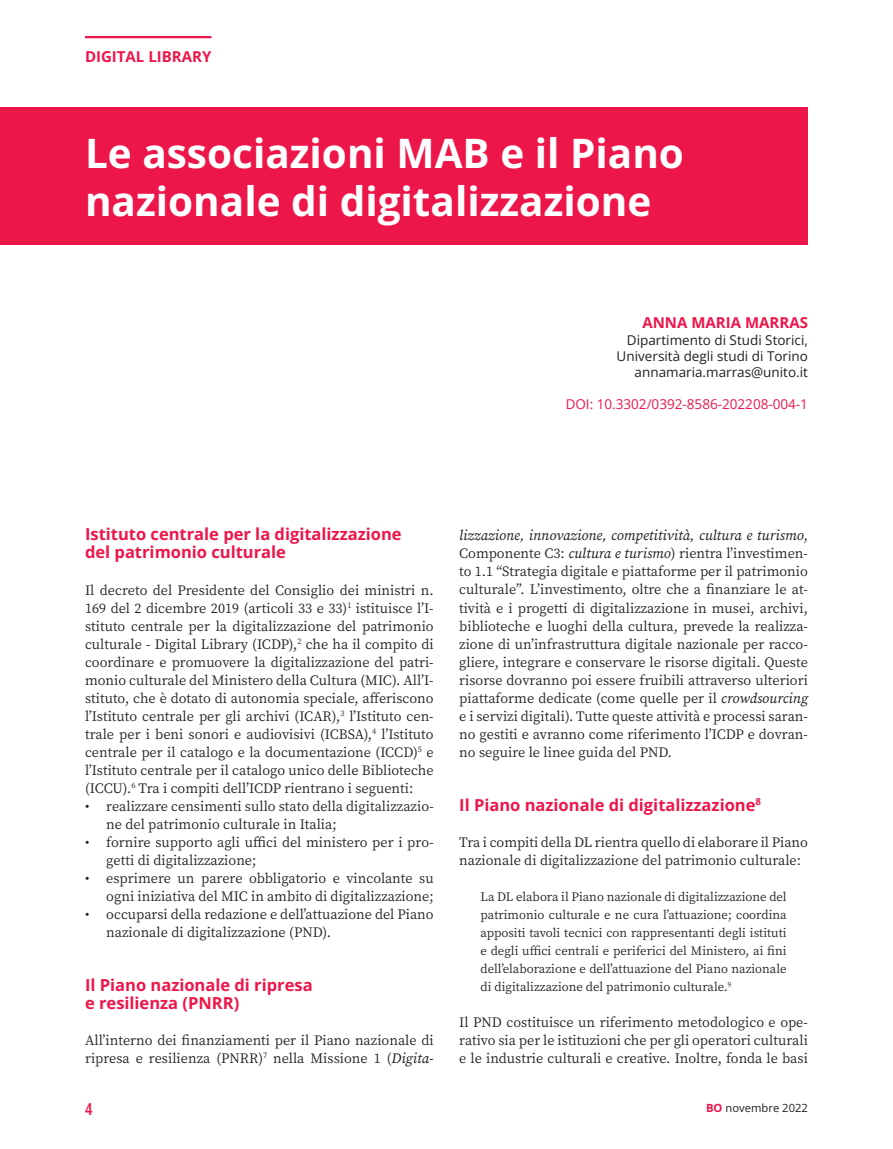
<style>
.page{position:relative;width:893px;height:1149px;background:#fff}
.page>*{position:absolute;margin:0;border:0;box-sizing:border-box;transform-origin:0 0}
.t1{font:700 40.5px/48.6px "Open Sans";color:#fff}
.t2{font:700 16.5px/18px "Open Sans";color:#ed164a}
.t3{font:600 16.5px "Open Sans Condensed";color:#ed164a}
.t4{font:700 15px "Open Sans";color:#ed164a}
.t5{font:14.25px/18px "Source Serif Variable";color:#231f20}
.t6{font:13.5px/16.2px "Open Sans";color:#231f20;text-align:right}
.t7{font:13.5px "Open Sans";color:#ed164a}
.t8{font:12.75px/18px "Source Serif Variable";color:#231f20;text-align:justify}
.t9{font:11.25px "Open Sans";color:#231f20}
.s1{font-style:italic}
.s2{font-weight:700;color:#ed164a}
</style>
<div class="page">
<div style="left:0;top:107px;width:808px;height:138px;background:#ed164a"></div>
<hr style="left:85px;top:36px;width:126px;height:2px;background:#ed164a">
<p class="t4" style="left:85px;top:46px;width:128px">DIGITAL LIBRARY</p>
<h1 class="t1" style="left:85px;top:128px;width:600px">Le associazioni MAB e il Piano nazionale di digitalizzazione</h1>
<p class="t4" style="left:642px;top:312px;width:167px">ANNA MARIA MARRAS</p>
<p class="t6" style="left:617px;top:331px;width:193px">Dipartimento di Studi Storici,<br>Università degli studi di Torino annamaria.marras@unito.it</p>
<p class="t7" style="left:566px;top:394px;width:244px">DOI: 10.3302/0392-8586-202208-004-1</p>
<p class="t2" style="left:85px;top:525px;width:318px">Istituto centrale per la digitalizzazione del patrimonio culturale</p>
<p class="t5" style="left:85px;top:580px;width:350px;text-align:justify">Il decreto del Presidente del Consiglio dei ministri n.<br>169 del 2 dicembre 2019 (articoli 33 e 33)<sup>1</sup> istituisce l’I&shy;stituto centrale per la digitalizzazione del patrimonio culturale - Digital Library (ICDP),<sup>2</sup> che ha il compito di coordinare e promuovere la digitalizzazione del patri&shy;monio culturale del Ministero della Cultura (MIC). All’I&shy;stituto, che è dotato di autonomia speciale, afferiscono l’Istituto centrale per gli archivi (ICAR),<sup>3</sup> l’Istituto cen&shy;trale per i beni sonori e audiovisivi (ICBSA),<sup>4</sup> l’Istituto centrale per il catalogo e la documentazione (ICCD)<sup>5</sup> e l’Istituto centrale per il catalogo unico delle Biblioteche (ICCU).<sup>6</sup> Tra i compiti dell’ICDP rientrano i seguenti:</p>
<p class="t5" style="left:106px;top:796px;width:329px;text-indent:-21px">• realizzare censimenti sullo stato della digitalizzazio&shy;ne del patrimonio culturale in Italia;</p>
<p class="t5" style="left:106px;top:832px;width:329px;text-indent:-21px">• fornire supporto agli uffici del ministero per i pro&shy;getti di digitalizzazione;</p>
<p class="t5" style="left:85px;top:868px;width:350px;text-align:right">• esprimere un parere obbligatorio e vincolante su ogni iniziativa del MIC in ambito di digitalizzazione;</p>
<p class="t5" style="left:106px;top:904px;width:329px;text-indent:-21px">• occuparsi della redazione e dell’attuazione del Piano nazionale di digitalizzazione (PND).</p>
<p class="t2" style="left:85px;top:975px;width:229px">Il Piano nazionale di ripresa e resilienza (PNRR)</p>
<p class="t5" style="left:85px;top:1030px;width:350px">All’interno dei finanziamenti per il Piano nazionale di ripresa e resilienza (PNRR)<sup>7</sup> nella Missione 1 (<span class="s1">Digita-</span></p>
<p class="t5" style="left:459px;top:526px;width:350px;text-align:justify"><span class="s1">lizzazione, innovazione, competitività, cultura e turismo</span>, Componente C3: <span class="s1">cultura e turismo</span>) rientra l’investimen&shy;to 1.1 “Strategia digitale e piattaforme per il patrimonio culturale”. L’investimento, oltre che a finanziare le at&shy;tività e i progetti di digitalizzazione in musei, archivi, biblioteche e luoghi della cultura, prevede la realizza&shy;zione di un’infrastruttura digitale nazionale per racco&shy;gliere, integrare e conservare le risorse digitali. Queste risorse dovranno poi essere fruibili attraverso ulteriori piattaforme dedicate (come quelle per il <span class="s1">crowdsourcing </span>e i servizi digitali). Tutte queste attività e processi saran&shy;no gestiti e avranno come riferimento l’ICDP e dovran&shy;no seguire le linee guida del PND.</p>
<p class="t2" style="left:459px;top:795px;width:303px">Il Piano nazionale di digitalizzazione<sup>8</sup></p>
<p class="t5" style="left:459px;top:832px;width:350px">Tra i compiti della DL rientra quello di elaborare il Piano nazionale di digitalizzazione del patrimonio culturale:</p>
<p class="t8" style="left:480px;top:887px;width:308px">La DL elabora il Piano nazionale di digitalizzazione del patrimonio culturale e ne cura l’attuazione; coordina appositi tavoli tecnici con rappresentanti degli istituti e degli uffici centrali e periferici del Ministero, ai fini dell’elaborazione e dell’attuazione del Piano nazionale di digitalizzazione del patrimonio culturale.<sup>9</sup></p>
<p class="t5" style="left:459px;top:1012px;width:350px;text-align:justify">Il PND costituisce un riferimento metodologico e ope&shy;rativo sia per le istituzioni che per gli operatori culturali e le industrie culturali e creative. Inoltre, fonda le basi</p>
<p class="t3" style="left:85px;top:1097px;width:9px">4</p>
<p class="t9" style="left:706px;top:1099px;width:103px"><span class="s2">BO</span> novembre 2022</p>
</div>
